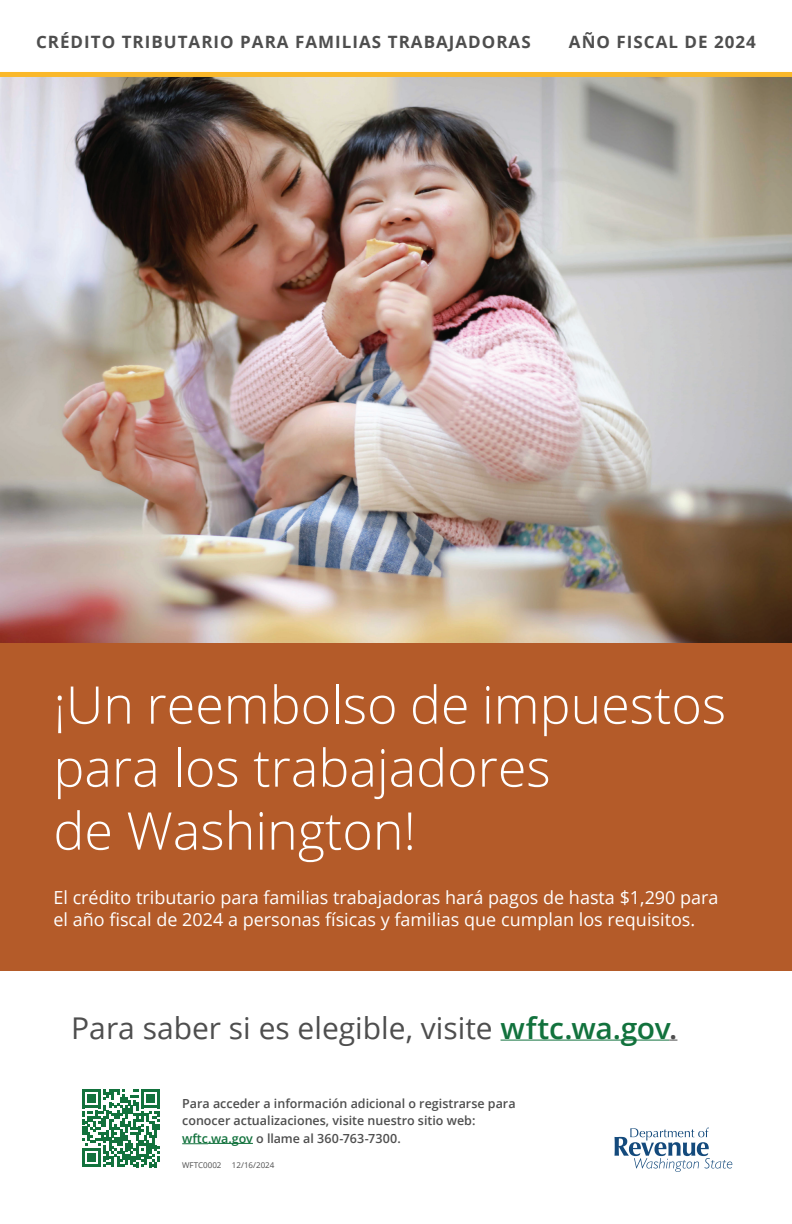
<style>
.page{position:relative;width:792px;height:1224px;background:#fff}
.page>*{position:absolute;margin:0;border:0;box-sizing:border-box;transform-origin:0 0}
.t1{font:300 52px/63px "Open Sans";color:#fff}
.t2{font:30px "Open Sans";color:#4e4e4e}
.t3{font:18px/21.6px "Open Sans";color:#fff}
.t4{font:700 17px "Open Sans";letter-spacing:.06em;color:#4e4e4e}
.t5{font:600 12.5px/17.5px "Open Sans";color:#4e4e4e}
.t6{font:8px "Open Sans";color:#4e4e4e}
.s1{font-weight:600;color:#12723d}
.s2{font-weight:600}
.s3{color:#12723d}
.s4{font-style:inherit}
</style>
<div class="page">
<svg style="left:82px;top:1089px;width:78px;height:78px"></svg>
<svg style="left:615px;top:1127px;width:117px;height:45px"></svg>
<img style="left:0;top:77px;width:792px;height:566px">
<div style="left:0;top:72px;width:792px;height:5px;background:#fab82a"></div>
<div style="left:0;top:643px;width:792px;height:328px;background:#b45b29"></div>
<hr style="left:501px;top:1040px;width:168px;height:1px;background:#12723d">
<svg style="left:182px;top:1143px;width:26px;height:1px"></svg>
<hr style="left:208px;top:1143px;width:45px;height:1px;background:#12723d">
<p class="t4" style="left:36px;top:30px;width:496px">CRÉDITO TRIBUTARIO PARA FAMILIAS TRABAJADORAS</p>
<p class="t4" style="left:569px;top:30px;width:189px">AÑO FISCAL DE 2024</p>
<p class="t1" style="left:53px;top:672px;width:674px">¡Un reembolso de impuestos para los trabajadores<br>de Washington!</p>
<p class="t3" style="left:53px;top:887px;width:667px">El crédito tributario para familias trabajadoras hará pagos de hasta $1,290 para el año fiscal de 2024 a personas físicas y familias que cumplan los requisitos.</p>
<p class="t2" style="left:71px;top:1007px;width:608px">Para saber si es elegible, visite <span class="s1">wftc.wa.gov</span><span class="s2">.</span></p>
<p class="t5" style="left:182px;top:1094px;width:335px">Para acceder a información adicional o registrarse para conocer actualizaciones, visite nuestro sitio web: <span class="s3">wftc</span><span class="s3">.wa.gov</span> <span class="s4">o llame al 360-763-7300.</span></p>
<p class="t6" style="left:182px;top:1160px;width:41px">WFTC0002</p>
<p class="t6" style="left:232px;top:1160px;width:44px">12/16/2024</p>
</div>
